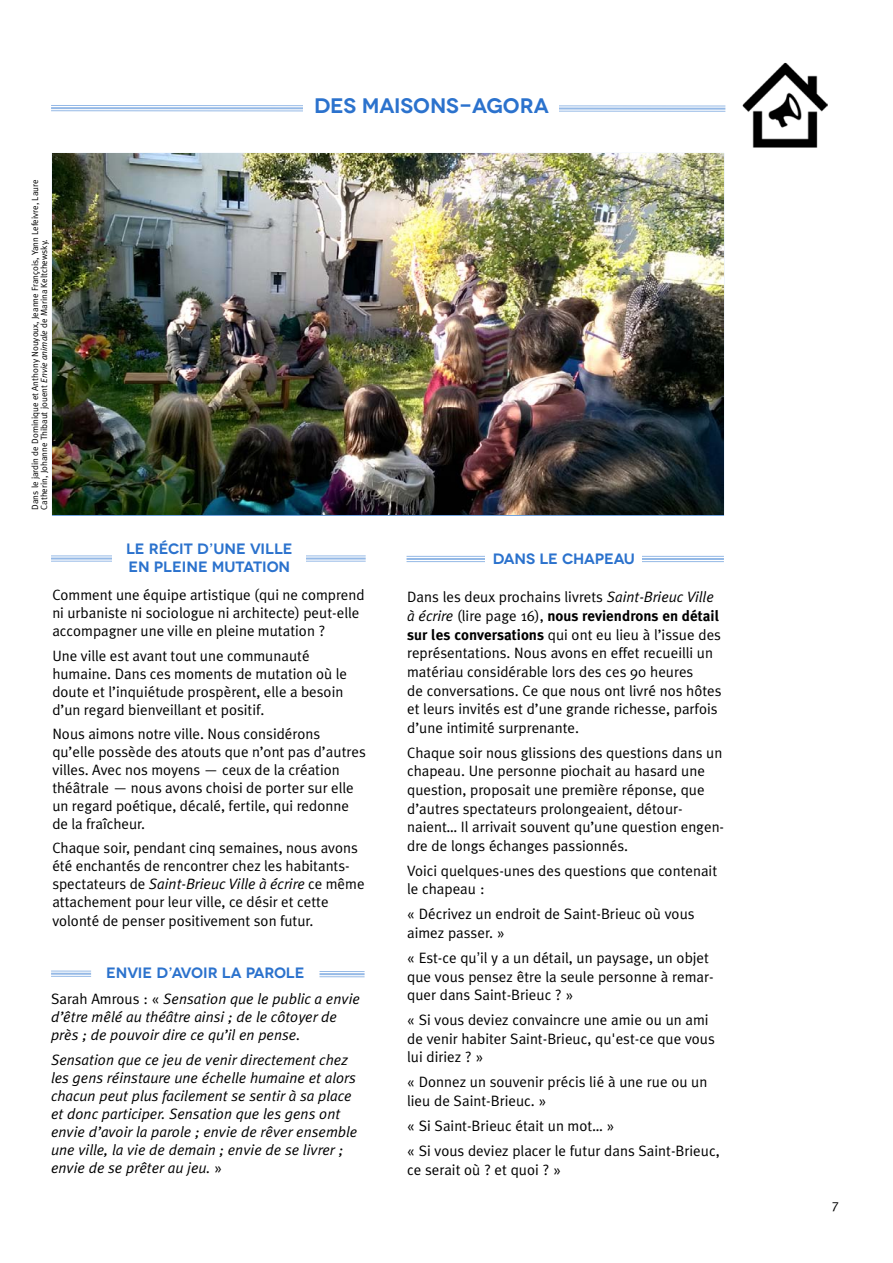
<style>
.page{position:relative;width:893px;height:1263px;background:#fff}
.page>*{position:absolute;margin:0;border:0;box-sizing:border-box;transform-origin:0 0}
.t1{font:600 21px "Novecentowide";letter-spacing:-.01em;color:#2b72cd}
.t2{font:15px/18.6px "Meta Plus Normal";color:#000}
.t3{font:italic 15px/18px "Meta Plus Normal";color:#000}
.t4{font:600 15px/18px "Novecentowide";letter-spacing:-.01em;color:#2b72cd}
.t5{font:700 15px "Meta Plus";color:#000}
.t6{font:13.5px "Meta Plus Normal";color:#000}
.t7{font:9px/9px "Meta Plus Normal";color:#000}
.s1{font-style:italic}
.s2{font-style:normal}
.s3{font-family:"Meta Plus Normal";font-weight:400;font-style:italic}
.s4{font-family:"Meta Plus Normal";font-weight:400}
.s5{font-family:"Meta Plus";font-weight:700}
.s6{font-family:"Microsoft Sans Serif"}
</style>
<div class="page">
<svg style="left:51px;top:105px;width:674px;height:7px;background:#c2d6f0"></svg>
<div style="left:304px;top:94px;width:255px;height:24px;background:#fff"></div>
<img style="left:742px;top:63px;width:86px;height:85px">
<img style="left:53px;top:154px;width:670px;height:361px">
<svg style="left:51px;top:970px;width:314px;height:7px"></svg>
<div style="left:91px;top:958px;width:229px;height:29px;background:#fff"></div>
<hr style="left:406px;top:556px;width:318px;height:1px;background:#95b9e6">
<hr style="left:406px;top:558px;width:318px;height:2px;background:#95b9e6">
<hr style="left:406px;top:561px;width:318px;height:1px;background:#95b9e6">
<div style="left:486px;top:547px;width:156px;height:23px;background:#fff"></div>
<hr style="left:51px;top:555px;width:315px;height:1px;background:#95b9e6">
<hr style="left:51px;top:557px;width:315px;height:2px;background:#95b9e6">
<hr style="left:51px;top:561px;width:315px;height:1px;background:#95b9e6">
<div style="left:112px;top:536px;width:194px;height:43px;background:#fff"></div>
<p class="t7" style="left:30px;top:510px;width:332px;rotate:-90deg">Dans le jardin de Dominique et Anthony Nouyoux, Jeanne François, Yann Lefeivre, Laure<br>Catherin, Johanne Thibaut jouent <span class="s1">Envie animale</span> de Marina Keltchewsky.</p>
<h1 class="t1" style="left:314px;top:94px;width:236px">DES MAISONS-AGORA</h1>
<p class="t4" style="left:126px;top:539px;width:168px">LE RÉCIT D’UNE VILLE<br>EN PLEINE MUTATION</p>
<p class="t2" style="left:52px;top:586px;width:314px;line-height:18px">Comment une équipe artistique (qui ne comprend ni urbaniste ni sociologue ni architecte) peut-elle accompagner une ville en pleine mutation ?</p>
<p class="t2" style="left:52px;top:646px;width:296px;line-height:18px">Une ville est avant tout une communauté humaine. Dans ces moments de mutation où le doute et l’inquiétude prospèrent, elle a besoin d’un regard bienveillant et positif.</p>
<p class="t2" style="left:52px;top:725px;width:315px;line-height:18px">Nous aimons notre ville. Nous considérons qu’elle possède des atouts que n’ont pas d’autres villes. Avec nos moyens — ceux de la création théâtrale — nous avons choisi de porter sur elle un regard poétique, décalé, fertile, qui redonne de la fraîcheur.</p>
<p class="t2" style="left:52px;top:839px;width:314px;line-height:18px">Chaque soir, pendant cinq semaines, nous avons été enchantés de rencontrer chez les habitants&shy;spectateurs de <span class="s1">Saint-Brieuc Ville à écrire</span> ce même attachement pour leur ville, ce désir et cette volonté de penser positivement son futur.</p>
<p class="t4" style="left:106px;top:964px;width:200px">ENVIE D’AVOIR LA PAROLE</p>
<p class="t3" style="left:51px;top:990px;width:310px"><span class="s2">Sarah Amrous : «</span> Sensation que le public a envie d’être mêlé au théâtre ainsi ; de le côtoyer de près ; de pouvoir dire ce qu’il en pense.</p>
<p class="t3" style="left:51px;top:1051px;width:308px">Sensation que ce jeu de venir directement chez les gens réinstaure une échelle humaine et alors chacun peut plus facilement se sentir à sa place et donc participer. Sensation que les gens ont envie d’avoir la parole ; envie de rêver ensemble une ville, la vie de demain ; envie de se livrer ; envie de se prêter au jeu. <span class="s2">»</span></p>
<p class="t4" style="left:493px;top:549px;width:144px">DANS LE CHAPEAU</p>
<p class="t2" style="left:407px;top:588px;width:308px">Dans les deux prochains livrets <span class="s1">Saint-Brieuc Ville</span></p>
<p class="t5" style="left:407px;top:607px;width:314px"><span class="s3">à écrire</span> <span class="s4">(lire page 16),</span> nous reviendrons en détail</p>
<p class="t2" style="left:407px;top:625px;width:316px"><span class="s5">sur les conversations</span> qui ont eu lieu à l’issue des représentations. Nous avons en effet recueilli un matériau considérable lors des ces 90 heures<br>de conversations. Ce que nous ont livré nos hôtes et leurs invités est d’une grande richesse, parfois d’une intimité surprenante.</p>
<p class="t2" style="left:407px;top:743px;width:318px">Chaque soir nous glissions des questions dans un chapeau. Une personne piochait au hasard une question, proposait une première réponse, que d’autres spectateurs prolongeaient, détour&shy;naient… Il arrivait souvent qu’une question engen&shy;dre de longs échanges passionnés.</p>
<p class="t2" style="left:407px;top:861px;width:312px">Voici quelques-unes des questions que contenait le chapeau :</p>
<p class="t2" style="left:407px;top:905px;width:289px">« Décrivez un endroit de Saint-Brieuc où vous aimez passer. »</p>
<p class="t2" style="left:407px;top:948px;width:308px">« Est-ce qu<span class="s6">ʼ</span>il y a un détail, un paysage, un objet que vous pensez être la seule personne à remar&shy;quer dans Saint-Brieuc ? »</p>
<p class="t2" style="left:407px;top:1011px;width:309px">« Si vous deviez convaincre une amie ou un ami de venir habiter Saint-Brieuc, qu'est-ce que vous lui diriez ? »</p>
<p class="t2" style="left:407px;top:1073px;width:302px">« Donnez un souvenir précis lié à une rue ou un lieu de Saint-Brieuc. »</p>
<p class="t2" style="left:407px;top:1113px;width:314px;line-height:25px">« Si Saint-Brieuc était un mot… »<br>« Si vous deviez placer le futur dans Saint-Brieuc,</p>
<p class="t2" style="left:407px;top:1160px;width:155px">ce serait où ? et quoi ? »</p>
<p class="t6" style="left:832px;top:1196px;width:9px">7</p>
</div>
